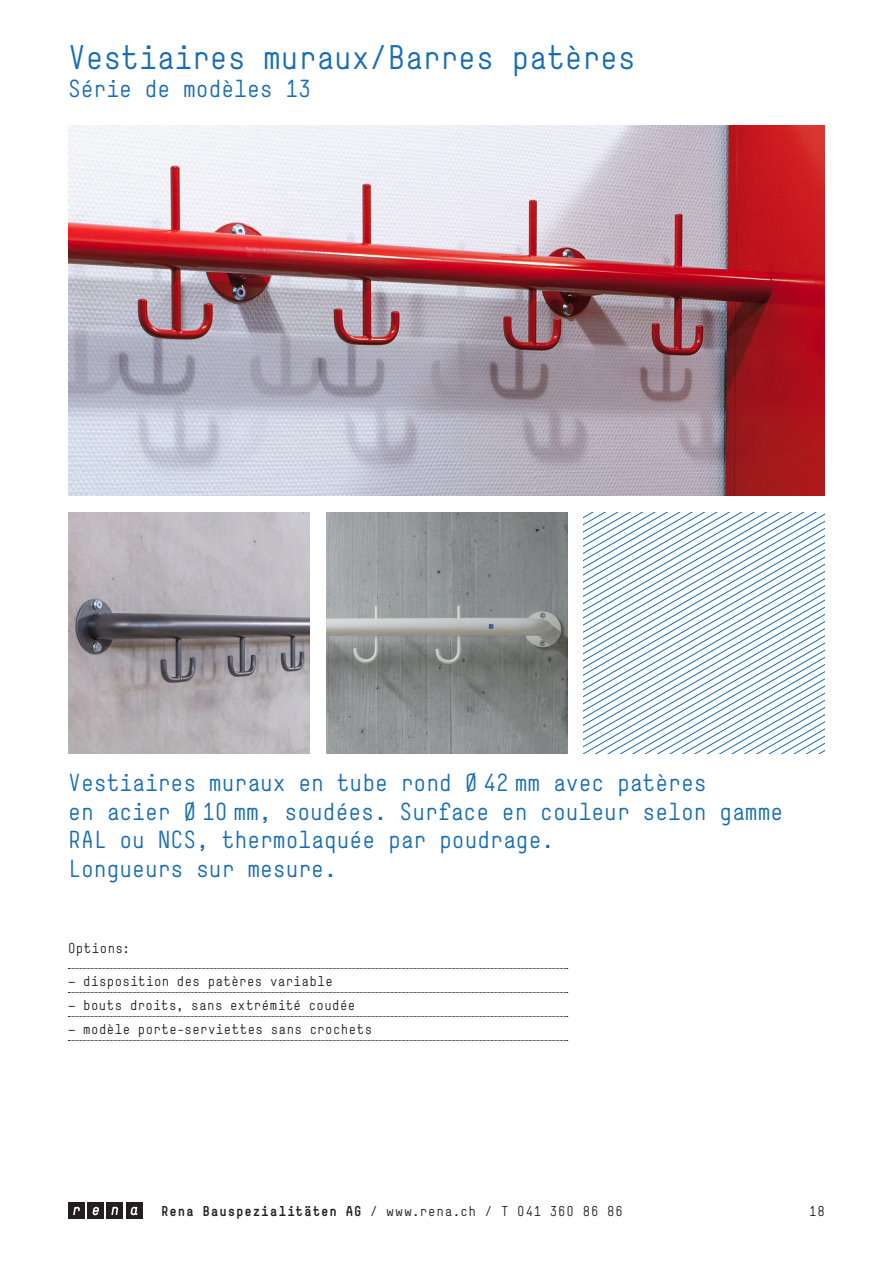
<style>
.page{position:relative;width:893px;height:1263px;background:#fff}
.page>*{position:absolute;margin:0;border:0;box-sizing:border-box;transform-origin:0 0}
.t1{font:32.25px "Simple rena";color:#176cb6}
.t2{font:23.25px/28.5px "Simple rena";color:#176cb6}
.t3{font:13.5px "Simple rena";letter-spacing:.04em;color:#231f20}
.t4{font:13.5px "Simple rena";letter-spacing:.065em;color:#231f20}
.s1{font-family:"Simple Bold rena"}
</style>
<div class="page">
<div style="left:126px;top:1202px;width:17px;height:17px;background:#231f20"></div>
<svg style="left:131px;top:1207px;width:6px;height:8px"></svg>
<div style="left:87px;top:1202px;width:17px;height:17px;background:#231f20"></div>
<svg style="left:93px;top:1207px;width:6px;height:8px"></svg>
<div style="left:106px;top:1202px;width:17px;height:17px;background:#231f20"></div>
<svg style="left:111px;top:1207px;width:7px;height:8px"></svg>
<div style="left:68px;top:1202px;width:17px;height:17px;background:#231f20"></div>
<svg style="left:73px;top:1207px;width:7px;height:8px"></svg>
<img style="left:68px;top:512px;width:241px;height:241px">
<img style="left:68px;top:125px;width:757px;height:370px">
<img style="left:326px;top:512px;width:241px;height:241px">
<svg style="left:584px;top:512px;width:241px;height:241px"></svg>
<svg style="left:68px;top:968px;width:500px;height:1px"></svg>
<svg style="left:68px;top:992px;width:500px;height:1px"></svg>
<svg style="left:68px;top:1016px;width:500px;height:1px"></svg>
<svg style="left:68px;top:1040px;width:500px;height:1px"></svg>
<h1 class="t1" style="left:68px;top:38px;width:569px">Vestiaires muraux/Barres patères</h1>
<p class="t2" style="left:68px;top:74px;width:244px">Série de modèles 13</p>
<p class="t2" style="left:68px;top:769px;width:716px">Vestiaires muraux en tube rond Ø 42 mm avec patères<br>en acier Ø 10 mm, soudées. Surface en couleur selon gamme RAL ou NCS, thermolaquée par poudrage.<br>Longueurs sur mesure.</p>
<p class="t3" style="left:68px;top:940px;width:63px">Options:</p>
<p class="t3" style="left:68px;top:973px;width:266px">— disposition des patères variable</p>
<p class="t3" style="left:68px;top:997px;width:289px">— bouts droits, sans extrémité coudée</p>
<p class="t3" style="left:68px;top:1021px;width:306px">— modèle porte-serviettes sans crochets</p>
<p class="t4" style="left:161px;top:1203px;width:463px"><span class="s1">Rena Bauspezialitäten AG</span> / www.rena.ch / T 041 360 86 86</p>
<p class="t3" style="left:809px;top:1203px;width:17px">18</p>
</div>
